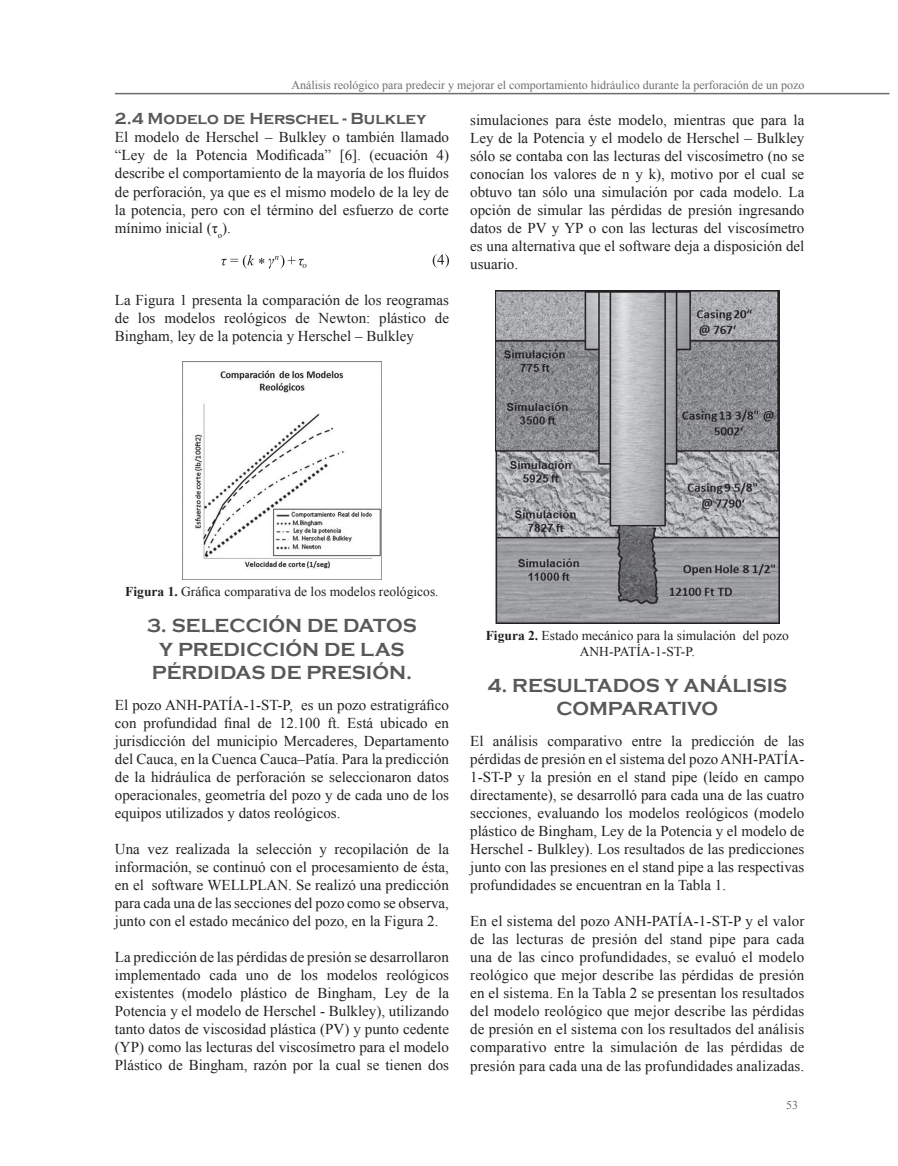
<style>
.page{position:relative;width:898px;height:1166px;background:#fff}
.page>*{position:absolute;margin:0;border:0;box-sizing:border-box;transform-origin:0 0}
.t1{font:700 19.5px/23.4px "Copperplate Gothic";color:#57585a;text-align:center}
.t2{font:700 16.5px "Copperplate Gothic";color:#57585a}
.t3{font:15px/18px "Times New Roman";color:#231f20;text-align:justify}
.t4{font:13.5px/16.2px "Times New Roman";color:#231f20;text-align:center}
.t5{font:12px "Times New Roman";color:#6c6d70}
.s1{font-weight:700}
</style>
<div class="page">
<hr style="left:115px;top:93px;width:774px;height:1px;background:#6c6d70">
<svg style="left:432px;top:254px;width:17px;height:14px"></svg>
<svg style="left:221px;top:255px;width:85px;height:13px"></svg>
<img style="left:182px;top:361px;width:199px;height:218px">
<img style="left:495px;top:290px;width:283px;height:333px">
<p class="t5" style="left:291px;top:77px;width:514px">Análisis reológico para predecir y mejorar el comportamiento hidráulico durante la perforación de un pozo</p>
<p class="t2" style="left:115px;top:110px;width:313px">2.4 Modelo de Herschel - Bulkley</p>
<p class="t3" style="left:115px;top:128px;width:335px">El modelo de Herschel – Bulkley o también llamado “Ley de la Potencia Modificada” [6]. (ecuación 4) describe el comportamiento de la mayoría de los fluidos de perforación, ya que es el mismo modelo de la ley de la potencia, pero con el término del esfuerzo de corte mínimo inicial (τ<sub>o</sub>).</p>
<p class="t3" style="left:470px;top:111px;width:335px">simulaciones para éste modelo, mientras que para la Ley de la Potencia y el modelo de Herschel – Bulkley sólo se contaba con las lecturas del viscosímetro (no se conocían los valores de n y k), motivo por el cual se obtuvo tan sólo una simulación por cada modelo. La opción de simular las pérdidas de presión ingresando datos de PV y YP o con las lecturas del viscosímetro es una alternativa que el software deja a disposición del usuario.</p>
<p class="t3" style="left:115px;top:290px;width:335px">La Figura 1 presenta la comparación de los reogramas de los modelos reológicos de Newton: plástico de Bingham, ley de la potencia y Herschel – Bulkley</p>
<p class="t4" style="left:125px;top:583px;width:315px"><span class="s1">Figura 1.</span> Gráfica comparativa de los modelos reológicos.</p>
<h1 class="t1" style="left:147px;top:614px;width:271px">3. SELECCIÓN DE DATOS<br>Y PREDICCIÓN DE LAS<br>PÉRDIDAS DE PRESIÓN.</h1>
<p class="t3" style="left:115px;top:695px;width:335px">El pozo ANH-PATÍA-1-ST-P, es un pozo estratigráfico con profundidad final de 12.100 ft. Está ubicado en jurisdicción del municipio Mercaderes, Departamento del Cauca, en la Cuenca Cauca–Patía. Para la predicción de la hidráulica de perforación se seleccionaron datos operacionales, geometría del pozo y de cada uno de los equipos utilizados y datos reológicos.</p>
<p class="t3" style="left:115px;top:839px;width:335px">Una vez realizada la selección y recopilación de la información, se continuó con el procesamiento de ésta, en el software WELLPLAN. Se realizó una predicción para cada una de las secciones del pozo como se observa, junto con el estado mecánico del pozo, en la Figura 2.</p>
<p class="t3" style="left:115px;top:947px;width:335px">La predicción de las pérdidas de presión se desarrollaron implementado cada uno de los modelos reológicos existentes (modelo plástico de Bingham, Ley de la Potencia y el modelo de Herschel - Bulkley), utilizando tanto datos de viscosidad plástica (PV) y punto cedente (YP) como las lecturas del viscosímetro para el modelo Plástico de Bingham, razón por la cual se tienen dos</p>
<p class="t4" style="left:485px;top:626px;width:304px"><span class="s1">Figura 2.</span> Estado mecánico para la simulación del pozo<br>ANH-PATÍA-1-ST-P.</p>
<h1 class="t1" style="left:487px;top:674px;width:301px">4. RESULTADOS Y ANÁLISIS<br>COMPARATIVO</h1>
<p class="t3" style="left:470px;top:731px;width:335px">El análisis comparativo entre la predicción de las pérdidas de presión en el sistema del pozo ANH-PATÍA-1-ST-P y la presión en el stand pipe (leído en campo directamente), se desarrolló para cada una de las cuatro secciones, evaluando los modelos reológicos (modelo plástico de Bingham, Ley de la Potencia y el modelo de Herschel - Bulkley). Los resultados de las predicciones junto con las presiones en el stand pipe a las respectivas profundidades se encuentran en la Tabla 1.</p>
<p class="t3" style="left:470px;top:911px;width:335px">En el sistema del pozo ANH-PATÍA-1-ST-P y el valor de las lecturas de presión del stand pipe para cada una de las cinco profundidades, se evaluó el modelo reológico que mejor describe las pérdidas de presión en el sistema. En la Tabla 2 se presentan los resultados del modelo reológico que mejor describe las pérdidas de presión en el sistema con los resultados del análisis comparativo entre la simulación de las pérdidas de presión para cada una de las profundidades analizadas.</p>
<p class="t5" style="left:785px;top:1096px;width:13px">53</p>
</div>
